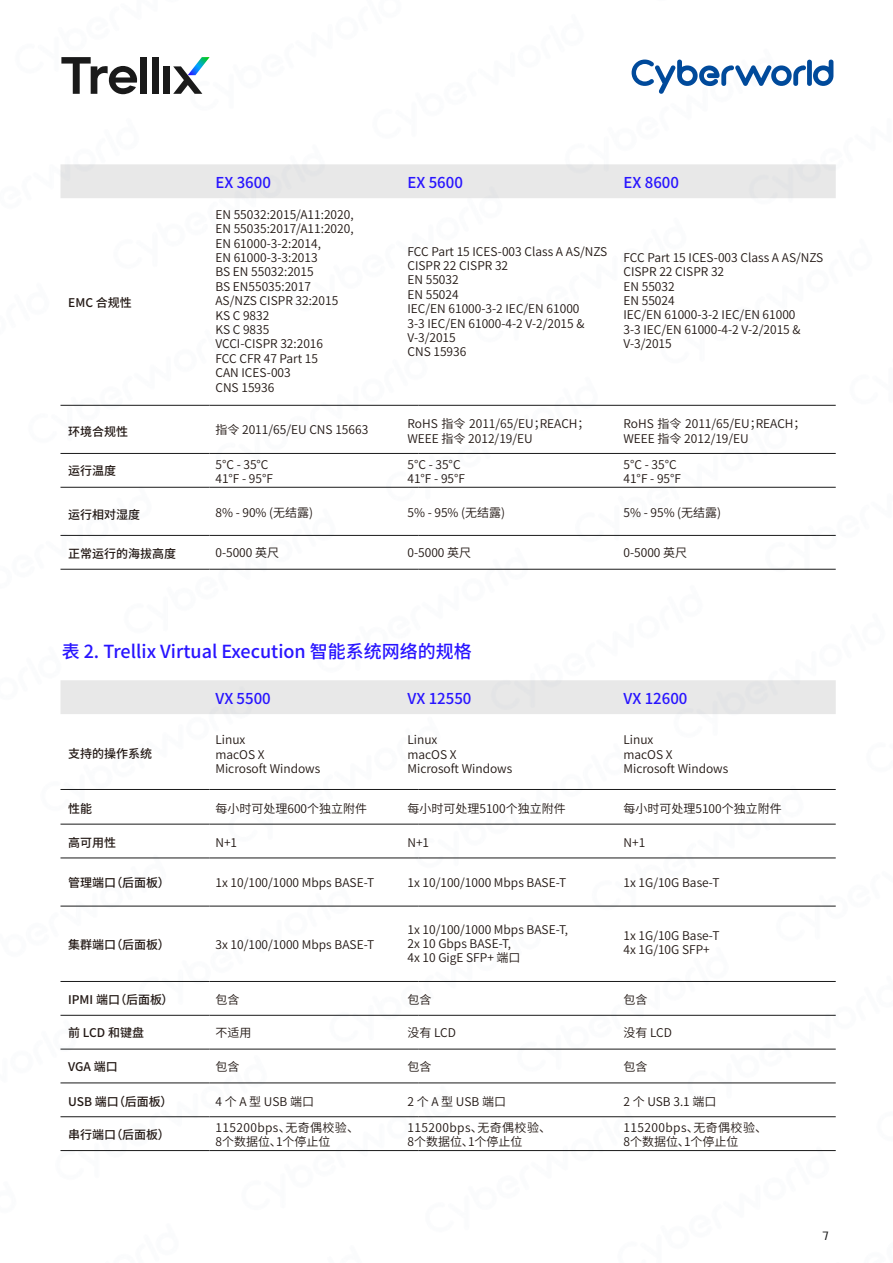
<style>
.page{position:relative;width:893px;height:1263px;background:#fff}
.page>*{position:absolute;margin:0;border:0;box-sizing:border-box;transform-origin:0 0}
.t1{font:500 18px "Source Han Sans CN";color:#2814ff}
.t2{font:500 15px "Source Han Sans CN";color:#2814ff}
.t3{font:12px/14.4px "Source Han Sans CN";color:#221814}
.t4{font:500 12px "Source Han Sans CN";color:#221814}
.t5{font:12px/14.4px "Source Han Sans CN";letter-spacing:.035em;color:#221814}
.t6{font:12px "Hanchansans";color:#1a1a1a}
</style>
<div class="page">
<img style="left:60px;top:57px;width:776px;height:1095px">
<svg style="left:632px;top:60px;width:201px;height:34px"></svg>
<svg style="left:61px;top:57px;width:76px;height:37px"></svg>
<div style="left:140px;top:57px;width:7px;height:37px;background:#1a1a1a"></div>
<div style="left:152px;top:57px;width:6px;height:37px;background:#1a1a1a"></div>
<div style="left:163px;top:66px;width:7px;height:28px;background:#1a1a1a"></div>
<svg style="left:173px;top:57px;width:37px;height:37px"></svg>
<p class="t4" style="left:68px;top:296px;width:65px">EMC 合规性</p>
<p class="t2" style="left:215px;top:175px;width:57px">EX 3600</p>
<p class="t2" style="left:407px;top:175px;width:57px">EX 5600</p>
<p class="t2" style="left:623px;top:175px;width:57px">EX 8600</p>
<p class="t3" style="left:215px;top:208px;width:140px">EN 55032:2015/A11:2020,<br>EN 55035:2017/A11:2020,<br>EN 61000-3-2:2014,<br>EN 61000-3-3:2013<br>BS EN 55032:2015<br>BS EN55035:2017<br>AS/NZS CISPR 32:2015<br>KS C 9832<br>KS C 9835<br>VCCI-CISPR 32:2016<br>FCC CFR 47 Part 15<br>CAN ICES-003<br>CNS 15936</p>
<p class="t3" style="left:407px;top:244px;width:201px">FCC Part 15 ICES-003 Class A AS/NZS<br>CISPR 22 CISPR 32<br>EN 55032<br>EN 55024<br>IEC/EN 61000-3-2 IEC/EN 61000<br>3-3 IEC/EN 61000-4-2 V-2/2015 &amp;<br>V-3/2015<br>CNS 15936</p>
<p class="t3" style="left:623px;top:250px;width:201px">FCC Part 15 ICES-003 Class A AS/NZS<br>CISPR 22 CISPR 32<br>EN 55032<br>EN 55024<br>IEC/EN 61000-3-2 IEC/EN 61000<br>3-3 IEC/EN 61000-4-2 V-2/2015 &amp;<br>V-3/2015</p>
<p class="t4" style="left:68px;top:425px;width:62px">环境合规性</p>
<p class="t3" style="left:215px;top:423px;width:154px">指令 2011/65/EU CNS 15663</p>
<p class="t3" style="left:407px;top:417px;width:184px">RoHS 指令 2011/65/EU；REACH；<br>WEEE 指令 2012/19/EU</p>
<p class="t3" style="left:623px;top:417px;width:184px">RoHS 指令 2011/65/EU；REACH；<br>WEEE 指令 2012/19/EU</p>
<p class="t4" style="left:68px;top:464px;width:50px">运行温度</p>
<p class="t4" style="left:68px;top:508px;width:74px">运行相对湿度</p>
<p class="t3" style="left:215px;top:457px;width:59px">5°C - 35°C<br>41°F - 95°F</p>
<p class="t3" style="left:407px;top:458px;width:59px">5°C - 35°C<br>41°F - 95°F</p>
<p class="t3" style="left:623px;top:458px;width:59px">5°C - 35°C<br>41°F - 95°F</p>
<p class="t3" style="left:215px;top:506px;width:99px">8% - 90% (无结露)</p>
<p class="t3" style="left:407px;top:506px;width:99px">5% - 95% (无结露)</p>
<p class="t3" style="left:623px;top:506px;width:99px">5% - 95% (无结露)</p>
<p class="t4" style="left:68px;top:547px;width:110px">正常运行的海拔高度</p>
<p class="t3" style="left:215px;top:546px;width:65px">0-5000 英尺</p>
<p class="t3" style="left:407px;top:546px;width:65px">0-5000 英尺</p>
<p class="t3" style="left:623px;top:546px;width:65px">0-5000 英尺</p>
<h1 class="t1" style="left:62px;top:641px;width:412px">表 2. Trellix Virtual Execution 智能系统网络的规格</h1>
<p class="t2" style="left:215px;top:690px;width:57px">VX 5500</p>
<p class="t2" style="left:407px;top:690px;width:65px">VX 12550</p>
<p class="t2" style="left:623px;top:690px;width:65px">VX 12600</p>
<p class="t4" style="left:68px;top:747px;width:86px">支持的操作系统</p>
<p class="t3" style="left:215px;top:733px;width:106px">Linux<br>macOS X<br>Microsoft Windows</p>
<p class="t3" style="left:407px;top:733px;width:106px">Linux<br>macOS X<br>Microsoft Windows</p>
<p class="t3" style="left:623px;top:733px;width:106px">Linux<br>macOS X<br>Microsoft Windows</p>
<p class="t4" style="left:68px;top:801px;width:25px">性能</p>
<p class="t3" style="left:215px;top:801px;width:153px">每小时可处理600个独立附件</p>
<p class="t3" style="left:407px;top:801px;width:160px">每小时可处理5100个独立附件</p>
<p class="t3" style="left:623px;top:801px;width:160px">每小时可处理5100个独立附件</p>
<p class="t4" style="left:68px;top:835px;width:50px">高可用性</p>
<p class="t3" style="left:215px;top:835px;width:23px">N+1</p>
<p class="t3" style="left:407px;top:835px;width:23px">N+1</p>
<p class="t3" style="left:623px;top:835px;width:23px">N+1</p>
<p class="t4" style="left:68px;top:876px;width:103px">管理端口（后面板）</p>
<p class="t3" style="left:215px;top:876px;width:160px">1x 10/100/1000 Mbps BASE-T</p>
<p class="t3" style="left:407px;top:876px;width:160px">1x 10/100/1000 Mbps BASE-T</p>
<p class="t3" style="left:623px;top:876px;width:98px">1x 1G/10G Base-T</p>
<p class="t4" style="left:68px;top:938px;width:103px">集群端口（后面板）</p>
<p class="t3" style="left:215px;top:938px;width:160px">3x 10/100/1000 Mbps BASE-T</p>
<p class="t3" style="left:407px;top:922px;width:162px">1x 10/100/1000 Mbps BASE-T,<br>2x 10 Gbps BASE-T,<br>4x 10 GigE SFP+ 端口</p>
<p class="t3" style="left:623px;top:929px;width:98px">1x 1G/10G Base-T<br>4x 1G/10G SFP+</p>
<p class="t4" style="left:68px;top:993px;width:107px">IPMI 端口（后面板）</p>
<p class="t3" style="left:215px;top:993px;width:25px">包含</p>
<p class="t3" style="left:407px;top:993px;width:25px">包含</p>
<p class="t3" style="left:623px;top:993px;width:25px">包含</p>
<p class="t4" style="left:68px;top:1026px;width:77px">前 LCD 和键盘</p>
<p class="t3" style="left:215px;top:1025px;width:37px">不适用</p>
<p class="t3" style="left:407px;top:1025px;width:50px">没有 LCD</p>
<p class="t3" style="left:623px;top:1025px;width:50px">没有 LCD</p>
<p class="t4" style="left:68px;top:1059px;width:51px">VGA 端口</p>
<p class="t3" style="left:215px;top:1059px;width:25px">包含</p>
<p class="t3" style="left:407px;top:1059px;width:25px">包含</p>
<p class="t3" style="left:623px;top:1059px;width:25px">包含</p>
<p class="t4" style="left:68px;top:1094px;width:106px">USB 端口（后面板）</p>
<p class="t3" style="left:215px;top:1094px;width:100px">4 个 A 型 USB 端口</p>
<p class="t3" style="left:407px;top:1094px;width:100px">2 个 A 型 USB 端口</p>
<p class="t3" style="left:623px;top:1094px;width:95px">2 个 USB 3.1 端口</p>
<p class="t4" style="left:68px;top:1127px;width:103px">串行端口（后面板）</p>
<p class="t5" style="left:215px;top:1120px;width:145px">115200bps、无奇偶校验、<br>8个数据位、1个停止位</p>
<p class="t5" style="left:407px;top:1120px;width:145px">115200bps、无奇偶校验、<br>8个数据位、1个停止位</p>
<p class="t5" style="left:623px;top:1120px;width:145px">115200bps、无奇偶校验、<br>8个数据位、1个停止位</p>
<p class="t6" style="left:822px;top:1230px;width:8px">7</p>
</div>
